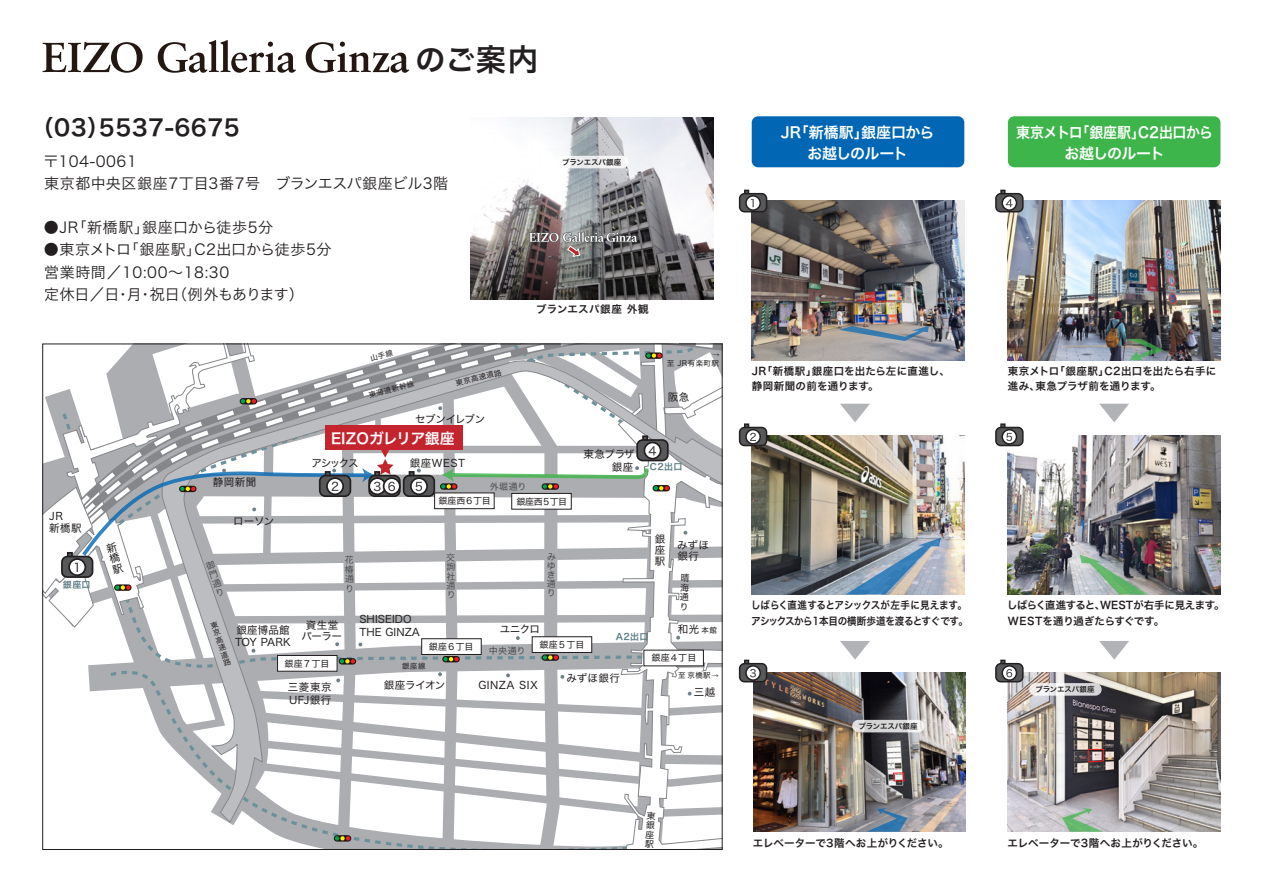
<style>
.page{position:relative;width:1263px;height:893px;background:#fff}
.page>*{position:absolute;margin:0;border:0;box-sizing:border-box;transform-origin:0 0}
.t1{font:30.45px "Hira Kaku Pro W6";color:#231f20}
.t2{font:22.5px "Hira Kaku Pro W6";letter-spacing:.02em;color:#231f20}
.t3{font:15px/22.2px "Hira Kaku Pro W3";letter-spacing:.04em;color:#231f20}
.t4{font:15px/21px "Hira Kaku Pro W6";letter-spacing:-.03em;color:#fff;text-align:center;scale:.93 1}
.t5{font:15px/21px "Hira Kaku Pro W6";letter-spacing:-.03em;color:#fff;text-align:center}
.t6{font:14.85px "Hira Kaku Pro W6";color:#fff}
.t7{font:10.5px/15.6px "Hira Kaku Pro N W6";color:#231f20}
.t8{font:10.5px/12px "Hira Kaku Std W4";letter-spacing:.01em;color:#231f20}
.t9{font:10.5px/15.6px "Hira Kaku Pro N W6";letter-spacing:-.025em;color:#231f20;scale:.91 1}
.t10{font:10.5px/15.6px "Hira Kaku Pro N W6";letter-spacing:.025em;color:#231f20}
.t11{font:10.5px/12.6px "Hira Kaku Std W4";letter-spacing:.05em;color:#231f20}
.t12{font:10.5px "Hira Kaku Std W4";letter-spacing:-.04em;color:#231f20}
.t13{font:9px/9.4px "Hira Kaku Std W4";letter-spacing:-.03em;color:#231f20;text-align:justify}
.t14{font:9px/9.4px "Hira Kaku Std W4";color:#4b4c4d;text-align:justify}
.t15{font:9px "Hira Kaku Pro W6";letter-spacing:.035em;color:#597a82}
.t16{font:7.5px/7.9px "Hira Kaku Std W4";letter-spacing:.05em;color:#231f20;text-align:justify}
.t17{font:7.5px "Hira Kaku Pro W6";letter-spacing:-.025em;color:#231f20}
.s1{font-size:7.5px}
</style>
<div class="page">
<img style="left:470px;top:117px;width:244px;height:183px">
<svg style="left:43px;top:42px;width:100px;height:31px"></svg>
<svg style="left:158px;top:40px;width:138px;height:33px"></svg>
<svg style="left:306px;top:42px;width:103px;height:31px"></svg>
<svg style="left:529px;top:232px;width:108px;height:25px;background:#7b7576"></svg>
<svg style="left:840px;top:404px;width:30px;height:18px"></svg>
<svg style="left:1099px;top:404px;width:30px;height:18px"></svg>
<svg style="left:840px;top:641px;width:30px;height:19px"></svg>
<svg style="left:1099px;top:641px;width:30px;height:19px"></svg>
<div style="left:752px;top:116px;width:212px;height:51px;background:#0167b4;border-radius:6px"></div>
<div style="left:1008px;top:116px;width:212px;height:51px;background:#3db54a;border-radius:6px"></div>
<img style="left:752px;top:201px;width:212px;height:159px">
<div style="left:740px;top:194px;width:26px;height:18px;background:#57585a;border-radius:5px"></div>
<div style="left:739px;top:193px;width:28px;height:19px;border:2px solid #231f20;border-radius:5px"></div>
<div style="left:746px;top:196px;width:14px;height:14px;background:#fff;border-radius:50%"></div>
<div style="left:745px;top:195px;width:16px;height:16px;border:2px solid #231f20;border-radius:50%"></div>
<svg style="left:744px;top:190px;width:10px;height:17px"></svg>
<svg style="left:839px;top:326px;width:90px;height:15px"></svg>
<img style="left:752px;top:435px;width:212px;height:159px">
<div style="left:740px;top:427px;width:26px;height:18px;background:#57585a;border-radius:5px"></div>
<div style="left:739px;top:427px;width:28px;height:19px;border:2px solid #231f20;border-radius:5px"></div>
<div style="left:746px;top:430px;width:14px;height:14px;background:#fff;border-radius:50%"></div>
<div style="left:745px;top:429px;width:16px;height:16px;border:2px solid #231f20;border-radius:50%"></div>
<svg style="left:744px;top:423px;width:12px;height:18px"></svg>
<svg style="left:845px;top:538px;width:96px;height:56px;background:#8396a9"></svg>
<img style="left:1008px;top:201px;width:212px;height:159px">
<div style="left:996px;top:194px;width:27px;height:18px;background:#57585a;border-radius:5px"></div>
<div style="left:995px;top:193px;width:28px;height:19px;border:2px solid #231f20;border-radius:5px"></div>
<svg style="left:1002px;top:196px;width:14px;height:14px"></svg>
<div style="left:1001px;top:195px;width:16px;height:16px;border:2px solid #231f20;border-radius:50%"></div>
<svg style="left:1000px;top:190px;width:12px;height:17px"></svg>
<svg style="left:1127px;top:339px;width:37px;height:21px"></svg>
<img style="left:1008px;top:435px;width:212px;height:159px">
<div style="left:996px;top:427px;width:27px;height:18px;background:#57585a;border-radius:5px"></div>
<div style="left:995px;top:427px;width:28px;height:19px;border:2px solid #231f20;border-radius:5px"></div>
<svg style="left:1002px;top:430px;width:14px;height:14px"></svg>
<div style="left:1001px;top:429px;width:16px;height:16px;border:2px solid #231f20;border-radius:50%"></div>
<svg style="left:1000px;top:423px;width:12px;height:18px"></svg>
<svg style="left:1080px;top:555px;width:68px;height:39px;background:#859a8d"></svg>
<div style="left:556px;top:156px;width:72px;height:12px;background:#f3f3f4;border-radius:6px"></div>
<img style="left:753px;top:672px;width:213px;height:160px">
<div style="left:740px;top:664px;width:26px;height:18px;background:#57585a;border-radius:5px"></div>
<div style="left:739px;top:663px;width:28px;height:19px;border:2px solid #231f20;border-radius:5px"></div>
<svg style="left:746px;top:666px;width:14px;height:14px"></svg>
<div style="left:745px;top:665px;width:16px;height:16px;border:2px solid #231f20;border-radius:50%"></div>
<svg style="left:744px;top:660px;width:12px;height:17px"></svg>
<svg style="left:866px;top:808px;width:41px;height:24px"></svg>
<svg style="left:893px;top:772px;width:12px;height:10px"></svg>
<svg style="left:852px;top:720px;width:73px;height:12px"></svg>
<img style="left:1008px;top:672px;width:212px;height:160px">
<div style="left:996px;top:664px;width:27px;height:18px;background:#57585a;border-radius:5px"></div>
<div style="left:995px;top:663px;width:28px;height:19px;border:2px solid #231f20;border-radius:5px"></div>
<svg style="left:1002px;top:666px;width:14px;height:14px"></svg>
<div style="left:1001px;top:665px;width:16px;height:16px;border:2px solid #231f20;border-radius:50%"></div>
<svg style="left:1000px;top:660px;width:12px;height:17px"></svg>
<svg style="left:1062px;top:808px;width:41px;height:24px"></svg>
<svg style="left:1087px;top:749px;width:17px;height:14px"></svg>
<svg style="left:1029px;top:683px;width:73px;height:13px"></svg>
<svg style="left:43px;top:344px;width:679px;height:505px"></svg>
<h1 class="t1" style="left:415px;top:32px;width:124px">のご案内</h1>
<h2 class="t2" style="left:31px;top:107px;width:210px">（03）5537-6675</h2>
<h3 class="t5" style="left:781px;top:121px;width:155px">JR「新橋駅」銀座口からお越しのルート</h3>
<h3 class="t4" style="left:1016px;top:121px;width:213px">東京メトロ「銀座駅」C2出口からお越しのルート</h3>
<h3 class="t3" style="left:43px;top:149px;width:406px">〒104-0061<br>東京都中央区銀座7丁目3番7号　ブランエスパ銀座ビル3階</h3>
<h3 class="t3" style="left:44px;top:215px;width:231px">●JR「新橋駅」銀座口から徒歩5分</h3>
<h3 class="t3" style="left:44px;top:238px;width:289px">●東京メトロ「銀座駅」C2出口から徒歩5分営業時間／10:00～18:30　<br>定休日／日・月・祝日（例外もあります）</h3>
<p class="t17" style="left:562px;top:155px;width:61px">ブランエスパ銀座</p>
<p class="t8" style="left:49px;top:510px;width:34px">JR<br>新橋駅</p>
<p class="t15" style="left:63px;top:576px;width:29px">銀座口</p>
<p class="t8" style="left:213px;top:476px;width:45px">静岡新聞</p>
<p class="t8" style="left:233px;top:515px;width:43px">ローソン</p>
<p class="t7" style="left:536px;top:301px;width:114px">ブランエスパ銀座 外観</p>
<p class="t16" style="left:368px;top:392px;width:48px;rotate:-16deg">東海道新幹線</p>
<p class="t16" style="left:455px;top:380px;width:48px;rotate:-14deg">東京高速道路</p>
<p class="t12" style="left:415px;top:411px;width:72px">セブンイレブン</p>
<p class="t8" style="left:410px;top:457px;width:57px">銀座WEST</p>
<h3 class="t6" style="left:331px;top:425px;width:125px">EIZOガレリア銀座</h3>
<p class="t8" style="left:311px;top:457px;width:49px">アシックス</p>
<p class="t14" style="left:490px;top:482px;width:38px;rotate:-1deg">外堀通り</p>
<p class="t16" style="left:667px;top:359px;width:54px">至 JR有楽町駅</p>
<p class="t8" style="left:668px;top:391px;width:23px">阪急</p>
<p class="t8" style="left:583px;top:448px;width:52px;line-height:12.6px;text-align:right">東急プラザ銀座</p>
<p class="t15" style="left:650px;top:459px;width:34px">C2出口</p>
<p class="t13" style="left:438px;top:496px;width:54px">銀座西６丁目</p>
<p class="t13" style="left:516px;top:497px;width:52px">銀座西５丁目</p>
<p class="t8" style="left:655px;top:533px;width:12px;line-height:10.9px;text-align:justify">銀座駅</p>
<p class="t8" style="left:677px;top:539px;width:33px;line-height:11.6px">みずほ銀行</p>
<p class="t13" style="left:681px;top:573px;width:6px;rotate:2deg">晴海通り</p>
<p class="t8" style="left:678px;top:623px;width:41px">和光<span class="s1">本館</span></p>
<p class="t14" style="left:547px;top:551px;width:6px;rotate:1deg">みゆき通り</p>
<p class="t14" style="left:446px;top:553px;width:6px;rotate:-1deg">交詢社通り</p>
<p class="t14" style="left:345px;top:555px;width:10px">花椿通り</p>
<p class="t14" style="left:205px;top:562px;width:6px;rotate:-19deg">御門通り</p>
<p class="t8" style="left:306px;top:619px;width:34px">資生堂</p>
<p class="t8" style="left:359px;top:613px;width:62px;line-height:12.6px">SHISEIDO<br>THE GINZA</p>
<p class="t16" style="left:209px;top:622px;width:5px;rotate:-19deg">東京高速道路</p>
<p class="t8" style="left:500px;top:622px;width:42px">ユニクロ</p>
<p class="t8" style="left:235px;top:624px;width:57px">銀座博品館<br>TOY PARK</p>
<p class="t11" style="left:288px;top:681px;width:45px">三菱東京<br>UFJ銀行</p>
<p class="t8" style="left:301px;top:630px;width:42px">パーラー</p>
<p class="t15" style="left:616px;top:629px;width:34px">A2出口</p>
<p class="t13" style="left:539px;top:639px;width:46px">銀座５丁目</p>
<p class="t13" style="left:429px;top:642px;width:46px">銀座６丁目</p>
<p class="t14" style="left:489px;top:645px;width:38px;rotate:1deg">中央通り</p>
<p class="t13" style="left:651px;top:653px;width:46px">銀座４丁目</p>
<p class="t13" style="left:285px;top:659px;width:46px">銀座７丁目</p>
<p class="t16" style="left:678px;top:671px;width:34px">至京橋駅</p>
<p class="t8" style="left:566px;top:672px;width:55px">みずほ銀行</p>
<p class="t8" style="left:384px;top:679px;width:63px">銀座ライオン</p>
<p class="t11" style="left:478px;top:679px;width:61px">GINZA SIX</p>
<p class="t8" style="left:694px;top:686px;width:23px">三越</p>
<p class="t13" style="left:647px;top:811px;width:6px;rotate:4deg">東銀座駅</p>
<p class="t10" style="left:752px;top:362px;width:200px">JR「新橋駅」銀座口を出たら左に直進し、静岡新聞の前を通ります。</p>
<p class="t9" style="left:751px;top:597px;width:240px">しばらく直進するとアシックスが左手に見えます。アシックスから1本目の横断歩道を渡るとすぐです。</p>
<p class="t17" style="left:858px;top:719px;width:61px">ブランエスパ銀座</p>
<p class="t7" style="left:753px;top:834px;width:197px">エレベーターで3階へお上がりください。</p>
<p class="t7" style="left:1008px;top:362px;width:210px">東京メトロ「銀座駅」C2出口を出たら右手に進み、東急プラザ前を通ります。</p>
<p class="t7" style="left:1007px;top:597px;width:219px">しばらく直進すると、WESTが右手に見えます。<br>WESTを通り過ぎたらすぐです。</p>
<p class="t17" style="left:1035px;top:682px;width:61px">ブランエスパ銀座</p>
<p class="t7" style="left:1007px;top:834px;width:197px">エレベーターで3階へお上がりください。</p>
</div>
